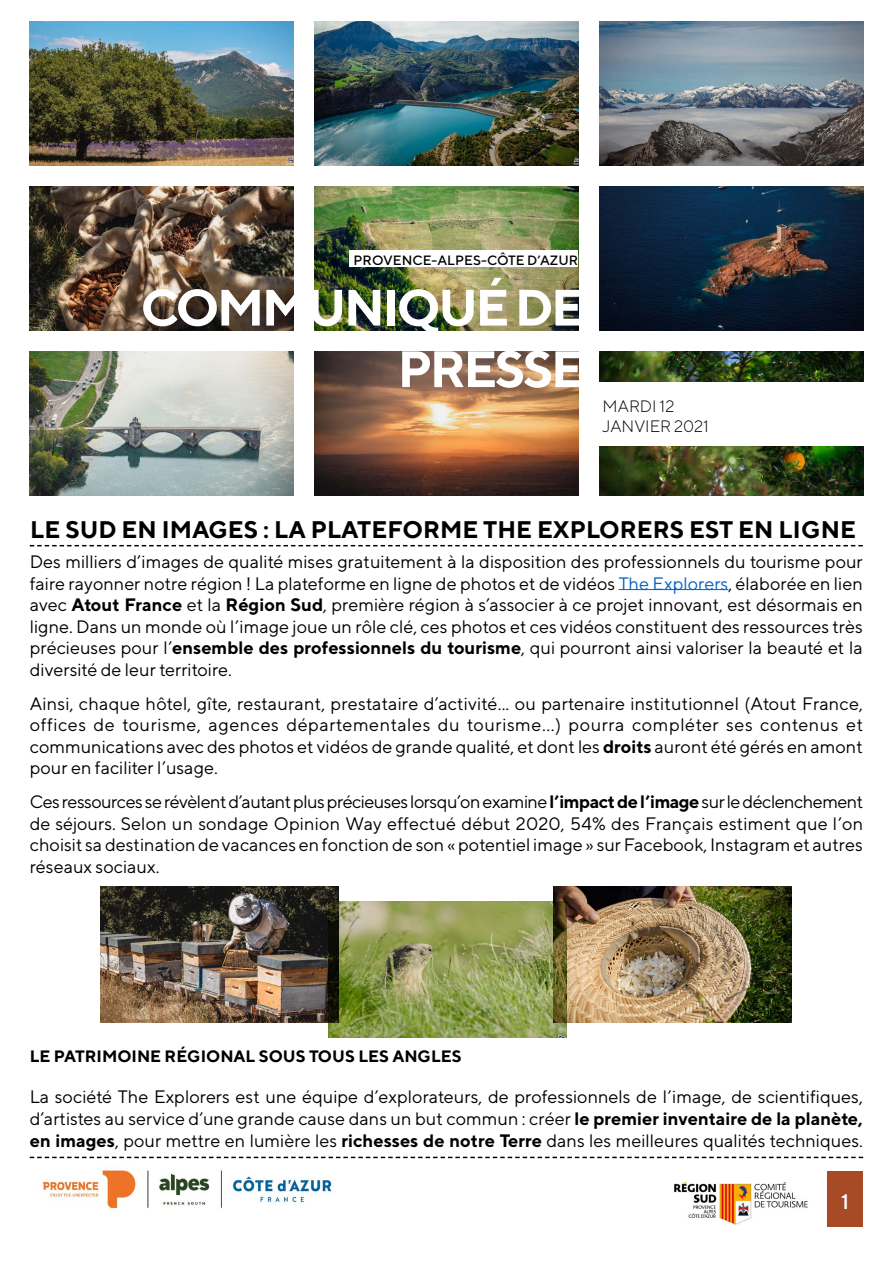
<style>
.page{position:relative;width:893px;height:1263px;background:#fff}
.page>*{position:absolute;margin:0;border:0;box-sizing:border-box;transform-origin:0 0}
.t1{font:700 51px/61.5px "TT Norms";letter-spacing:-.05em;color:#fff;text-align:right}
.t2{font:700 24px "TT Norms";color:#000}
.t3{font:500 21px "TT Norms";color:#fff}
.t4{font:18px/21.6px "TT Norms";color:#000;text-align:justify}
.t5{font:700 16.5px "TT Norms";color:#000}
.t6{font:300 16.5px/19.8px "TT Norms";color:#000}
.t7{font:500 13.5px "TT Norms";color:#000}
.s1{color:#0563c1}
.s2{font-weight:700}
</style>
<div class="page">
<img style="left:30px;top:352px;width:263px;height:144px">
<svg style="left:30px;top:1157px;width:833px;height:1px"></svg>
<svg style="left:30px;top:545px;width:833px;height:1px"></svg>
<img style="left:554px;top:887px;width:238px;height:136px">
<img style="left:101px;top:887px;width:238px;height:136px">
<img style="left:328px;top:901px;width:238px;height:136px">
<div style="left:827px;top:1171px;width:36px;height:56px;background:#a64b25"></div>
<img style="left:42px;top:1170px;width:290px;height:39px">
<img style="left:674px;top:1181px;width:134px;height:44px">
<img style="left:600px;top:352px;width:263px;height:144px">
<img style="left:30px;top:21px;width:263px;height:144px">
<img style="left:315px;top:21px;width:263px;height:144px">
<img style="left:30px;top:186px;width:263px;height:144px">
<img style="left:315px;top:186px;width:263px;height:144px">
<img style="left:600px;top:186px;width:263px;height:144px">
<img style="left:315px;top:352px;width:263px;height:144px">
<img style="left:600px;top:21px;width:263px;height:144px">
<div style="left:349px;top:250px;width:229px;height:17px;background:#fff"></div>
<div style="left:600px;top:383px;width:276px;height:63px;background:#fff"></div>
<hr style="left:619px;top:589px;width:109px;height:1px;background:#0563c1">
<p class="t7" style="left:354px;top:252px;width:226px">PROVENCE-ALPES-CÔTE D’AZUR</p>
<h1 class="t1" style="left:141px;top:276px;width:446px">COMMUNIQUÉ DE<br>PRESSE</h1>
<p class="t6" style="left:603px;top:396px;width:108px">MARDI 12<br>JANVIER 2021</p>
<h2 class="t2" style="left:30px;top:515px;width:827px">LE SUD EN IMAGES : LA PLATEFORME THE EXPLORERS EST EN LIGNE</h2>
<p class="t4" style="left:30px;top:550px;width:835px">Des milliers d’images de qualité mises gratuitement à la disposition des professionnels du tourisme pour faire rayonner notre région ! La plateforme en ligne de photos et de vidéos <span class="s1">The Explorers</span>, élaborée en lien avec <span class="s2">Atout France</span> et la <span class="s2">Région Sud</span>, première région à s’associer à ce projet innovant, est désormais en ligne. Dans un monde où l’image joue un rôle clé, ces photos et ces vidéos constituent des ressources très précieuses pour l’<span class="s2">ensemble des professionnels du tourisme</span>, qui pourront ainsi valoriser la beauté et la diversité de leur territoire.</p>
<p class="t4" style="left:30px;top:692px;width:835px">Ainsi, chaque hôtel, gîte, restaurant, prestataire d’activité... ou partenaire institutionnel (Atout France, offices de tourisme, agences départementales du tourisme...) pourra compléter ses contenus et communications avec des photos et vidéos de grande qualité, et dont les <span class="s2">droits</span> auront été gérés en amont pour en faciliter l’usage.</p>
<p class="t4" style="left:30px;top:790px;width:835px">Ces ressources se révèlent d’autant plus précieuses lorsqu’on examine <span class="s2">l’impact de l’image</span> sur le déclenchement de séjours. Selon un sondage Opinion Way effectué début 2020, 54% des Français estiment que l’on choisit sa destination de vacances en fonction de son « potentiel image » sur Facebook, Instagram et autres réseaux sociaux.</p>
<p class="t5" style="left:30px;top:1046px;width:433px">LE PATRIMOINE RÉGIONAL SOUS TOUS LES ANGLES</p>
<p class="t4" style="left:30px;top:1086px;width:835px">La société The Explorers est une équipe d’explorateurs, de professionnels de l’image, de scientifiques, d’artistes au service d’une grande cause dans un but commun : créer <span class="s2">le premier inventaire de la planète, en images</span>, pour mettre en lumière les <span class="s2">richesses de notre Terre</span> dans les meilleures qualités techniques.</p>
<p class="t3" style="left:841px;top:1189px;width:10px">1</p>
</div>
